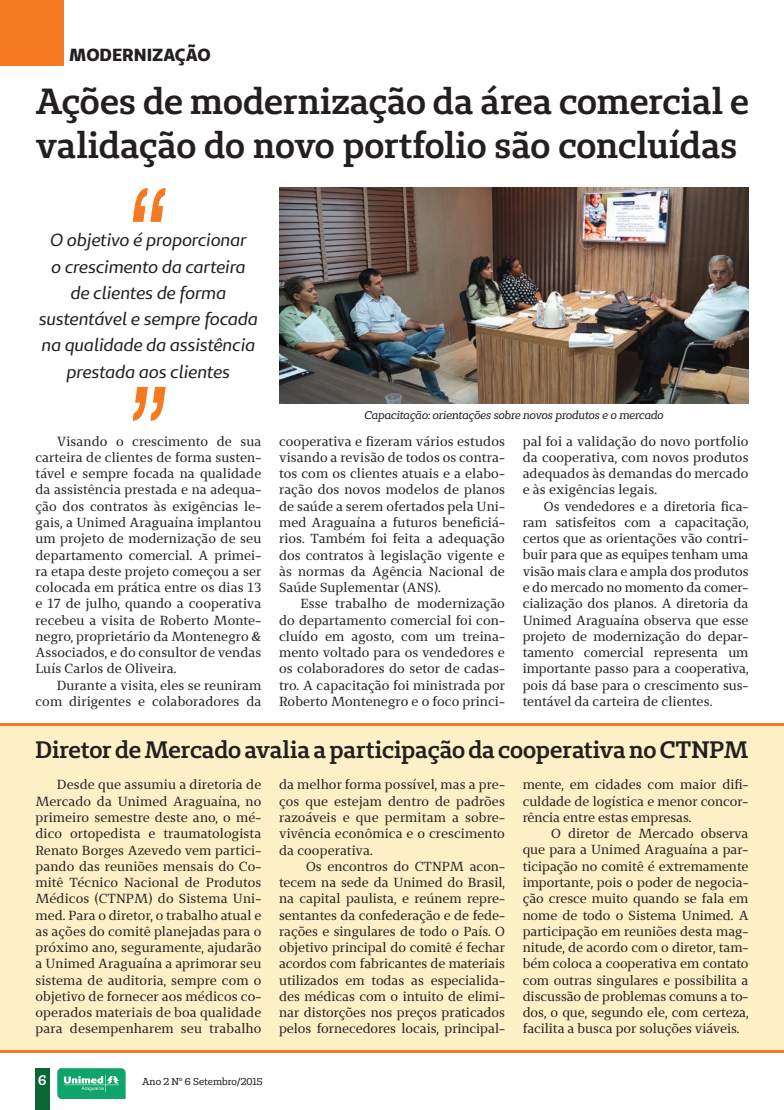
<style>
.page{position:relative;width:784px;height:1110px;background:#fff}
.page>*{position:absolute;margin:0;border:0;box-sizing:border-box;transform-origin:0 0}
.t1{font:600 36.25px/43.5px "Unimed Slab";letter-spacing:-.01em;color:#231f20}
.t2{font:600 23.75px "Unimed Slab";letter-spacing:-.005em;color:#231f20}
.t3{font:italic 17.5px/26.2px "Unimed Sans";letter-spacing:-.01em;color:#231f20;text-align:center}
.t4{font:800 17.5px "Unimed Sans";color:#231f20}
.t5{font:600 13.75px "Unimed Slab";color:#fff}
.t6{font:13.12px/16.2px "Unimed Serif";letter-spacing:.01em;color:#231f20;text-align:justify}
.t7{font:italic 11.25px "Unimed Slab";letter-spacing:-.005em;color:#231f20}
.t8{font:10px "Unimed Slab";letter-spacing:-.005em;color:#231f20}
</style>
<div class="page">
<div style="left:35px;top:1067px;width:15px;height:42px;background:#0b6634"></div>
<svg style="left:57px;top:1068px;width:68px;height:30px;background:#31b17e"></svg>
<div style="left:0;top:723px;width:783px;height:329px;background:#fef0c6"></div>
<div style="left:0;top:0;width:64px;height:66px;background:#f47921"></div>
<img style="left:279px;top:188px;width:469px;height:215px">
<hr style="left:783px;top:0;width:1px;height:66px;background:#ed1450">
<svg style="left:132px;top:188px;width:33px;height:34px"></svg>
<svg style="left:132px;top:387px;width:33px;height:33px"></svg>
<hr style="left:0;top:1050px;width:783px;height:2px;background:#f47921">
<hr style="left:0;top:723px;width:783px;height:2px;background:#f47921">
<h3 class="t4" style="left:69px;top:43px;width:143px">MODERNIZAÇÃO</h3>
<h1 class="t1" style="left:35px;top:79px;width:714px">Ações de modernização da área comercial e validação do novo portfolio são concluídas</h1>
<h3 class="t3" style="left:39px;top:227px;width:220px">O objetivo é proporcionar<br>o crescimento da carteira<br>de clientes de forma sustentável e sempre focada na qualidade da assistência prestada aos clientes</h3>
<p class="t6" style="left:35px;top:432px;width:227px;text-indent:21px">Visando o crescimento de sua carteira de clientes de forma susten&shy;tável e sempre focada na qualidade da assistência prestada e na adequa&shy;ção dos contratos às exigências le&shy;gais, a Unimed Araguaína implantou um projeto de modernização de seu departamento comercial. A primei&shy;ra etapa deste projeto começou a ser colocada em prática entre os dias 13 e 17 de julho, quando a cooperativa recebeu a visita de Roberto Monte&shy;negro, proprietário da Montenegro &amp; Associados, e do consultor de vendas Luís Carlos de Oliveira.</p>
<p class="t6" style="left:35px;top:676px;width:227px;text-align:right">Durante a visita, eles se reuniram com dirigentes e colaboradores da</p>
<p class="t7" style="left:364px;top:407px;width:300px">Capacitação: orientações sobre novos produtos e o mercado</p>
<p class="t6" style="left:279px;top:432px;width:227px">cooperativa e fizeram vários estudos visando a revisão de todos os contra&shy;tos com os clientes atuais e a elabo&shy;ração dos novos modelos de planos de saúde a serem ofertados pela Uni&shy;med Araguaína a futuros beneficiá&shy;rios. Também foi feita a adequação dos contratos à legislação vigente e às normas da Agência Nacional de Saúde Suplementar (ANS).</p>
<p class="t6" style="left:279px;top:595px;width:227px;text-indent:21px">Esse trabalho de modernização do departamento comercial foi con&shy;cluído em agosto, com um treina&shy;mento voltado para os vendedores e os colaboradores do setor de cadas&shy;tro. A capacitação foi ministrada por Roberto Montenegro e o foco princi-</p>
<p class="t6" style="left:522px;top:432px;width:227px">pal foi a validação do novo portfolio da cooperativa, com novos produtos adequados às demandas do mercado e às exigências legais.</p>
<p class="t6" style="left:522px;top:497px;width:227px;text-indent:21px">Os vendedores e a diretoria fica&shy;ram satisfeitos com a capacitação, certos que as orientações vão contri&shy;buir para que as equipes tenham uma visão mais clara e ampla dos produtos e do mercado no momento da comer&shy;cialização dos planos. A diretoria da Unimed Araguaína observa que esse projeto de modernização do depar&shy;tamento comercial representa um importante passo para a cooperativa, pois dá base para o crescimento sus&shy;tentável da carteira de clientes.</p>
<h2 class="t2" style="left:35px;top:733px;width:714px">Diretor de Mercado avalia a participação da cooperativa no CTNPM</h2>
<p class="t6" style="left:35px;top:776px;width:227px;text-indent:21px">Desde que assumiu a diretoria de Mercado da Unimed Araguaína, no primeiro semestre deste ano, o mé&shy;dico ortopedista e traumatologista Renato Borges Azevedo vem partici&shy;pando das reuniões mensais do Co&shy;mitê Técnico Nacional de Produtos Médicos (CTNPM) do Sistema Uni&shy;med. Para o diretor, o trabalho atual e as ações do comitê planejadas para o próximo ano, seguramente, ajudarão a Unimed Araguaína a aprimorar seu sistema de auditoria, sempre com o objetivo de fornecer aos médicos co&shy;operados materiais de boa qualidade para desempenharem seu trabalho</p>
<p class="t6" style="left:279px;top:776px;width:227px">da melhor forma possível, mas a pre&shy;ços que estejam dentro de padrões razoáveis e que permitam a sobre&shy;vivência econômica e o crescimento da cooperativa.</p>
<p class="t6" style="left:279px;top:857px;width:227px;text-indent:27px">Os encontros do CTNPM acon&shy;tecem na sede da Unimed do Brasil, na capital paulista, e reúnem repre&shy;sentantes da confederação e de fede&shy;rações e singulares de todo o País. O objetivo principal do comitê é fechar acordos com fabricantes de materiais utilizados em todas as especialida&shy;des médicas com o intuito de elimi&shy;nar distorções nos preços praticados pelos fornecedores locais, principal-</p>
<p class="t5" style="left:38px;top:1070px;width:10px">6</p>
<p class="t8" style="left:142px;top:1074px;width:122px">Ano 2 Nº 6 Setembro/2015</p>
<p class="t6" style="left:522px;top:776px;width:227px">mente, em cidades com maior difi&shy;culdade de logística e menor concor&shy;rência entre estas empresas.</p>
<p class="t6" style="left:522px;top:825px;width:227px;text-indent:28px">O diretor de Mercado observa que para a Unimed Araguaína a par&shy;ticipação no comitê é extremamente importante, pois o poder de negocia&shy;ção cresce muito quando se fala em nome de todo o Sistema Unimed. A participação em reuniões desta mag&shy;nitude, de acordo com o diretor, tam&shy;bém coloca a cooperativa em contato com outras singulares e possibilita a discussão de problemas comuns a to&shy;dos, o que, segundo ele, com certeza, facilita a busca por soluções viáveis.</p>
</div>
